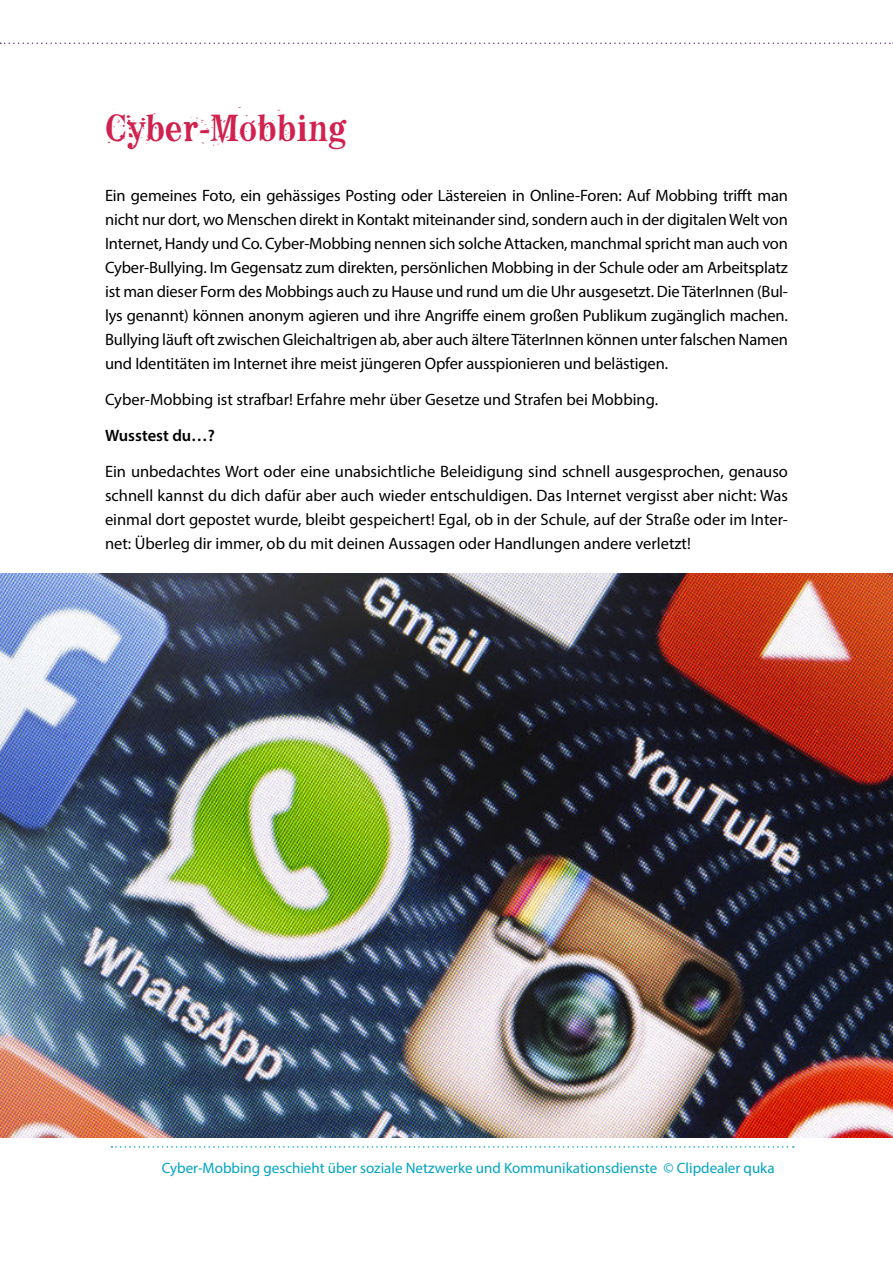
<style>
.page{position:relative;width:893px;height:1263px;background:#fff}
.page>*{position:absolute;margin:0;border:0;box-sizing:border-box;transform-origin:0 0}
._01_Titel{font:37.5px "F2 F Mad Zine LT Std Dirt";color:#d1214e}
._03_MainText{font:16.5px/24px "Myriad Pro";color:#000;text-align:justify}
._03_MainText-2{font:600 16.5px "Myriad Pro";color:#000}
._04_Marginaltext{font:15px "Myriad Pro";color:#00a4c3}
</style>
<div class="page">
<svg style="left:0;top:43px;width:893px;height:1px"></svg>
<img style="left:1px;top:573px;width:892px;height:564px">
<svg style="left:111px;top:1146px;width:683px;height:1px"></svg>
<h1 class="_01_Titel" style="left:105px;top:102px;width:243px">Cyber-Mobbing</h1>
<p class="_03_MainText" style="left:105px;top:183px;width:684px">Ein gemeines Foto, ein gehässiges Posting oder Lästereien in Online-Foren: Auf Mobbing trifft man nicht nur dort, wo Menschen direkt in Kontakt miteinander sind, sondern auch in der digitalen Welt von Internet, Handy und Co. Cyber-Mobbing nennen sich solche Attacken, manchmal spricht man auch von Cyber-Bullying. Im Gegensatz zum direkten, persönlichen Mobbing in der Schule oder am Arbeitsplatz ist man dieser Form des Mobbings auch zu Hause und rund um die Uhr ausgesetzt. Die TäterInnen (Bul&shy;lys genannt) können anonym agieren und ihre Angriffe einem großen Publikum zugänglich machen.<br>Bullying läuft oft zwischen Gleichaltrigen ab, aber auch ältere TäterInnen können unter falschen Namen und Identitäten im Internet ihre meist jüngeren Opfer ausspionieren und belästigen.</p>
<p class="_03_MainText" style="left:105px;top:387px;width:555px">Cyber-Mobbing ist strafbar! Erfahre mehr über Gesetze und Strafen bei Mobbing.</p>
<p class="_03_MainText-2" style="left:105px;top:425px;width:111px">Wusstest du…?</p>
<p class="_03_MainText" style="left:105px;top:459px;width:684px">Ein unbedachtes Wort oder eine unabsichtliche Beleidigung sind schnell ausgesprochen, genauso schnell kannst du dich dafür aber auch wieder entschuldigen. Das Internet vergisst aber nicht: Was einmal dort gepostet wurde, bleibt gespeichert! Egal, ob in der Schule, auf der Straße oder im Inter&shy;net: Überleg dir immer, ob du mit deinen Aussagen oder Handlungen andere verletzt!</p>
<p class="_04_Marginaltext" style="left:162px;top:1159px;width:615px">Cyber-Mobbing geschieht über soziale Netzwerke und Kommunikationsdienste © Clipdealer quka</p>
</div>
